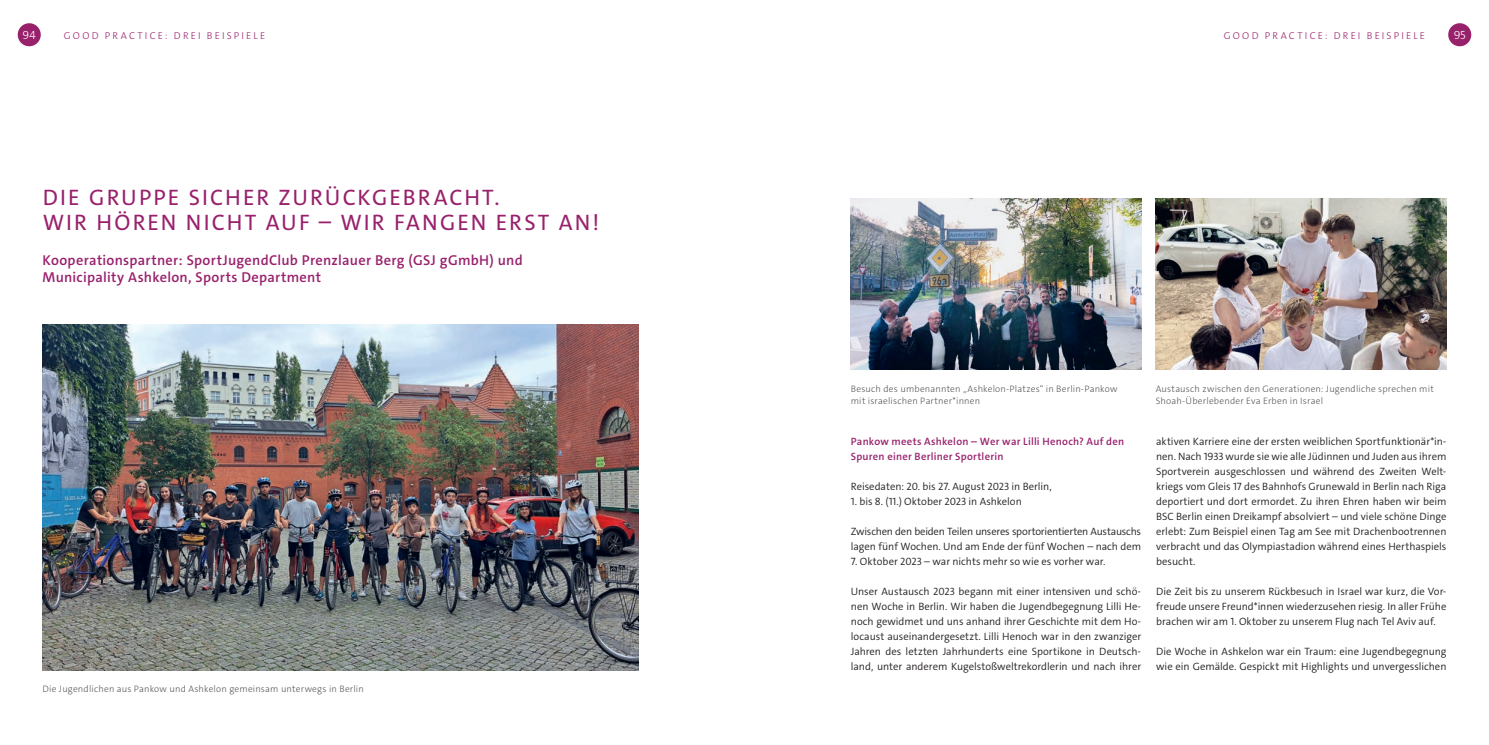
<style>
.page{position:relative;width:1489px;height:745px;background:#fff}
.page>*{position:absolute;margin:0;border:0;box-sizing:border-box;transform-origin:0 0}
.t1{font:22.5px/25px "The Sans E4 s";letter-spacing:.095em;color:#98216c}
.t2{font:600 14.38px/17.5px "The Sans E4 s";letter-spacing:.02em;color:#98216c}
.t3{font:300 11.88px "The Sans E4 s";color:#fff}
.t4{font:300 10.62px/15px "The Sans E4 s";color:#231f20;text-align:justify}
.t5{font:600 10.62px/15px "The Sans E4 s";letter-spacing:.025em;color:#98216c}
.t6{font:300 10px "The Sans E4 s";letter-spacing:.22em;color:#98216c}
.t7{font:300 9.38px/11.9px "The Sans E4 s";letter-spacing:.02em;color:#57585a}
</style>
<div class="page">
<div style="left:1447px;top:23px;width:23px;height:23px;background:#98216c;border-radius:50%"></div>
<div style="left:18px;top:23px;width:23px;height:23px;background:#98216c;border-radius:50%"></div>
<img style="left:1155px;top:198px;width:291px;height:171px">
<img style="left:850px;top:198px;width:291px;height:171px">
<img style="left:43px;top:324px;width:595px;height:345px">
<p class="t3" style="left:23px;top:27px;width:15px">94</p>
<p class="t6" style="left:64px;top:29px;width:203px">GOOD PRACTICE: DREI BEISPIELE</p>
<p class="t6" style="left:1223px;top:29px;width:203px">GOOD PRACTICE: DREI BEISPIELE</p>
<p class="t3" style="left:1453px;top:27px;width:14px">95</p>
<h1 class="t1" style="left:43px;top:184px;width:558px">DIE GRUPPE SICHER ZURÜCKGEBRACHT.<br>WIR HÖREN NICHT AUF – WIR FANGEN ERST AN!</h1>
<h2 class="t2" style="left:43px;top:251px;width:481px">Kooperationspartner: SportJugendClub Prenzlauer Berg (GSJ gGmbH) und<br>Municipality Ashkelon, Sports Department</h2>
<p class="t7" style="left:43px;top:682px;width:323px">Die Jugendlichen aus Pankow und Ashkelon gemeinsam unterwegs in Berlin</p>
<p class="t7" style="left:850px;top:382px;width:268px">Besuch des umbenannten „Ashkelon-Platzes“ in Berlin-Pankow mit israelischen Partner*innen</p>
<p class="t5" style="left:850px;top:433px;width:275px">Pankow meets Ashkelon – Wer war Lilli Henoch? Auf den<br>Spuren einer Berliner Sportlerin</p>
<p class="t4" style="left:850px;top:478px;width:202px">Reisedaten: 20. bis 27. August 2023 in Berlin,</p>
<p class="t4" style="left:850px;top:493px;width:172px">1. bis 8. (11.) Oktober 2023 in Ashkelon</p>
<p class="t4" style="left:850px;top:523px;width:292px">Zwischen den beiden Teilen unseres sportorientierten Austauschs lagen fünf Wochen. Und am Ende der fünf Wochen – nach dem</p>
<p class="t4" style="left:850px;top:553px;width:256px">7. Oktober 2023 – war nichts mehr so wie es vorher war.</p>
<p class="t4" style="left:850px;top:583px;width:292px">Unser Austausch 2023 begann mit einer intensiven und schö&shy;nen Woche in Berlin. Wir haben die Jugendbegegnung Lilli He&shy;noch gewidmet und uns anhand ihrer Geschichte mit dem Ho&shy;locaust auseinandergesetzt. Lilli Henoch war in den zwanziger Jahren des letzten Jahrhunderts eine Sportikone in Deutsch&shy;land, unter anderem Kugelstoßweltrekordlerin und nach ihrer</p>
<p class="t7" style="left:1155px;top:382px;width:279px">Austausch zwischen den Generationen: Jugendliche sprechen mit<br>Shoah-Überlebender Eva Erben in Israel</p>
<p class="t4" style="left:1156px;top:433px;width:292px">aktiven Karriere eine der ersten weiblichen Sportfunktionär*in&shy;nen. Nach 1933 wurde sie wie alle Jüdinnen und Juden aus ihrem Sportverein ausgeschlossen und während des Zweiten Welt&shy;kriegs vom Gleis 17 des Bahnhofs Grunewald in Berlin nach Riga deportiert und dort ermordet. Zu ihren Ehren haben wir beim BSC Berlin einen Dreikampf absolviert – und viele schöne Dinge erlebt: Zum Beispiel einen Tag am See mit Drachenbootrennen verbracht und das Olympiastadion während eines Herthaspiels besucht.</p>
<p class="t4" style="left:1156px;top:583px;width:292px">Die Zeit bis zu unserem Rückbesuch in Israel war kurz, die Vor&shy;freude unsere Freund*innen wiederzusehen riesig. In aller Frühe brachen wir am 1. Oktober zu unserem Flug nach Tel Aviv auf.</p>
<p class="t4" style="left:1156px;top:643px;width:292px">Die Woche in Ashkelon war ein Traum: eine Jugendbegegnung wie ein Gemälde. Gespickt mit Highlights und unvergesslichen</p>
</div>
